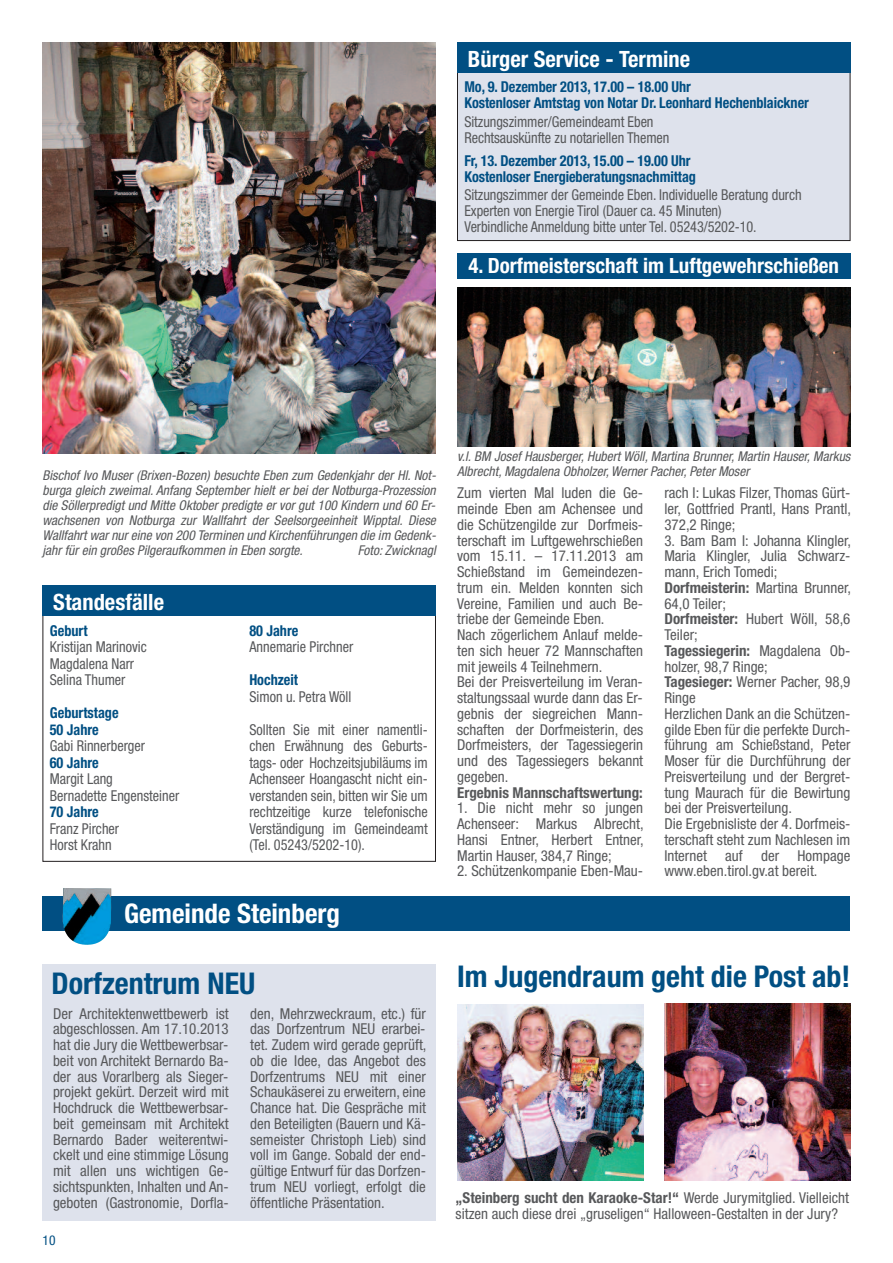
<style>
.page{position:relative;width:893px;height:1263px;background:#fff}
.page>*{position:absolute;margin:0;border:0;box-sizing:border-box;transform-origin:0 0}
.t1{font:700 condensed 30px "Helvetica Neue";color:#014f83}
.t2{font:700 condensed 27px "Helvetica Neue";color:#fff}
.t3{font:700 condensed 22.5px "Helvetica Neue";color:#fff}
.t4{font:700 condensed 21px "Helvetica Neue";color:#fff}
.t5{font:condensed 15px/15.8px "Helvetica Neue";color:#57585a;text-align:justify}
.t6{font:condensed 15px/16.5px "Helvetica Neue";color:#57585a;scale:.95 1}
.t7{font:700 condensed 15px/15.8px "Helvetica Neue";letter-spacing:-.005em;color:#014f83;scale:.95 1}
.t8{font:700 condensed 15px "Helvetica Neue";color:#57585a}
.t9{font:italic condensed 13.5px/15px "Helvetica Neue";color:#57585a}
.t10{font:condensed 13.5px "Helvetica Neue";color:#014f83}
.s1{font-weight:700}
</style>
<div class="page">
<div style="left:43px;top:964px;width:393px;height:256px;background:#dee2ec"></div>
<div style="left:43px;top:897px;width:807px;height:34px;background:#014f83"></div>
<img style="left:63px;top:888px;width:48px;height:57px">
<img style="left:457px;top:1004px;width:186px;height:176px">
<img style="left:664px;top:1004px;width:186px;height:176px">
<img style="left:43px;top:43px;width:393px;height:411px">
<div style="left:457px;top:45px;width:393px;height:196px;background:#dee2ec"></div>
<div style="left:457px;top:43px;width:393px;height:30px;background:#014f83"></div>
<div style="left:457px;top:254px;width:393px;height:25px;background:#014f83"></div>
<img style="left:457px;top:287px;width:393px;height:159px">
<div style="left:43px;top:586px;width:393px;height:30px;background:#014f83"></div>
<h3 class="t3" style="left:468px;top:51px;width:224px">Bürger Service - Termine</h3>
<p class="t7" style="left:464px;top:80px;width:364px">Mo, 9. Dezember 2013, 17.00 – 18.00 Uhr<br>Kostenloser Amtstag von Notar Dr. Leonhard Hechenblaickner</p>
<p class="t6" style="left:464px;top:115px;width:217px;line-height:15.8px">Sitzungszimmer/Gemeindeamt Eben<br>Rechtsauskünfte zu notariellen Themen</p>
<p class="t7" style="left:464px;top:154px;width:245px">Fr, 13. Dezember 2013, 15.00 – 19.00 Uhr<br>Kostenloser Energieberatungsnachmittag</p>
<p class="t6" style="left:464px;top:188px;width:356px;line-height:15.8px">Sitzungszimmer der Gemeinde Eben. Individuelle Beratung durch<br>Experten von Energie Tirol (Dauer ca. 45 Minuten)<br>Verbindliche Anmeldung bitte unter Tel. 05243/5202-10.</p>
<h3 class="t4" style="left:468px;top:258px;width:372px">4. Dorfmeisterschaft im Luftgewehrschießen</h3>
<p class="t9" style="left:43px;top:469px;width:395px">Bischof Ivo Muser (Brixen-Bozen) besuchte Eben zum Gedenkjahr der Hl. Not&shy;burga gleich zweimal. Anfang September hielt er bei der Notburga-Prozession die Söllerpredigt und Mitte Oktober predigte er vor gut 100 Kindern und 60 Er&shy;wachsenen von Notburga zur Wallfahrt der Seelsorgeeinheit Wipptal. Diese Wallfahrt war nur eine von 200 Terminen und Kirchenführungen die im Gedenk&shy;jahr für ein großes Pilgeraufkommen in Eben sorgte.</p>
<p class="t9" style="left:358px;top:544px;width:80px">Foto: Zwicknagl</p>
<h3 class="t3" style="left:53px;top:594px;width:112px">Standesfälle</h3>
<p class="t7" style="left:50px;top:624px;width:41px">Geburt</p>
<p class="t6" style="left:50px;top:640px;width:104px">Kristijan Marinovic<br>Magdalena Narr<br>Selina Thumer</p>
<p class="t7" style="left:50px;top:706px;width:74px;line-height:16.5px">Geburtstage<br>50 Jahre</p>
<p class="t6" style="left:50px;top:739px;width:102px">Gabi Rinnerberger</p>
<p class="t7" style="left:50px;top:756px;width:53px">60 Jahre</p>
<p class="t6" style="left:50px;top:772px;width:138px">Margit Lang<br>Bernadette Engensteiner</p>
<p class="t7" style="left:50px;top:805px;width:53px">70 Jahre</p>
<p class="t6" style="left:50px;top:822px;width:74px">Franz Pircher<br>Horst Krahn</p>
<p class="t7" style="left:249px;top:624px;width:53px">80 Jahre</p>
<p class="t6" style="left:249px;top:640px;width:111px">Annemarie Pirchner</p>
<p class="t7" style="left:249px;top:673px;width:53px">Hochzeit</p>
<p class="t6" style="left:249px;top:689px;width:109px">Simon u. Petra Wöll</p>
<p class="t6" style="left:249px;top:722px;width:189px;text-align:justify">Sollten Sie mit einer namentli&shy;chen Erwähnung des Geburts&shy;tags- oder Hochzeitsjubiläums im Achenseer Hoangascht nicht ein&shy;verstanden sein, bitten wir Sie um rechtzeitige kurze telefonische Verständigung im Gemeindeamt (Tel. 05243/5202-10).</p>
<h2 class="t2" style="left:124px;top:897px;width:217px">Gemeinde Steinberg</h2>
<h1 class="t1" style="left:52px;top:972px;width:205px">Dorfzentrum NEU</h1>
<p class="t5" style="left:53px;top:1007px;width:177px">Der Architektenwettbewerb ist abgeschlossen. Am 17.10.2013 hat die Jury die Wettbewerbsar&shy;beit von Architekt Bernardo Ba&shy;der aus Vorarlberg als Sieger&shy;projekt gekürt. Derzeit wird mit Hochdruck die Wettbewerbsar&shy;beit gemeinsam mit Architekt Bernardo Bader weiterentwi&shy;ckelt und eine stimmige Lösung mit allen uns wichtigen Ge&shy;sichtspunkten, Inhalten und An&shy;geboten (Gastronomie, Dorfla-</p>
<p class="t5" style="left:250px;top:1007px;width:178px">den, Mehrzweckraum, etc.) für das Dorfzentrum NEU erarbei&shy;tet. Zudem wird gerade geprüft, ob die Idee, das Angebot des Dorfzentrums NEU mit einer Schaukäserei zu erweitern, eine Chance hat. Die Gespräche mit den Beteiligten (Bauern und Kä&shy;semeister Christoph Lieb) sind voll im Gange. Sobald der end&shy;gültige Entwurf für das Dorfzen&shy;trum NEU vorliegt, erfolgt die öffentliche Präsentation.</p>
<p class="t10" style="left:43px;top:1236px;width:14px">10</p>
<p class="t9" style="left:457px;top:450px;width:395px">v.l. BM Josef Hausberger, Hubert Wöll, Martina Brunner, Martin Hauser, Markus<br>Albrecht, Magdalena Obholzer, Werner Pacher, Peter Moser</p>
<p class="t5" style="left:457px;top:486px;width:188px;text-align:left">Zum vierten Mal luden die Ge&shy;meinde Eben am Achensee und die Schützengilde zur Dorfmeis&shy;terschaft im Luftgewehrschießen vom 15.11. – 17.11.2013 am<br>Schießstand im Gemeindezen&shy;trum ein. Melden konnten sich<br>Vereine, Familien und auch Be&shy;triebe der Gemeinde Eben.<br>Nach zögerlichem Anlauf melde&shy;ten sich heuer 72 Mannschaften mit jeweils 4 Teilnehmern.<br>Bei der Preisverteilung im Veran&shy;staltungssaal wurde dann das Er&shy;gebnis der siegreichen Mann&shy;schaften der Dorfmeisterin, des<br>Dorfmeisters, der Tagessiegerin und des Tagessiegers bekannt gegeben.</p>
<p class="t8" style="left:457px;top:787px;width:187px">Ergebnis Mannschaftswertung:</p>
<p class="t5" style="left:457px;top:801px;width:188px">1. Die nicht mehr so jungen Achenseer: Markus Albrecht, Hansi Entner, Herbert Entner, Martin Hauser, 384,7 Ringe;</p>
<p class="t5" style="left:457px;top:864px;width:188px">2. Schützenkompanie Eben-Mau-</p>
<p class="t5" style="left:664px;top:486px;width:188px">rach I: Lukas Filzer, Thomas Gürt&shy;ler, Gottfried Prantl, Hans Prantl, 372,2 Ringe;</p>
<p class="t5" style="left:664px;top:534px;width:188px;text-align:left">3. Bam Bam I: Johanna Klingler,<br>Maria Klingler, Julia Schwarz&shy;mann, Erich Tomedi;<br><span class="s1">Dorfmeisterin:</span> Martina Brunner,<br>64,0 Teiler;<br><span class="s1">Dorfmeister:</span> Hubert Wöll, 58,6<br>Teiler;<br><span class="s1">Tagessiegerin:</span> Magdalena Ob&shy;holzer, 98,7 Ringe;<br><span class="s1">Tagesieger:</span> Werner Pacher, 98,9<br>Ringe<br>Herzlichen Dank an die Schützen&shy;gilde Eben für die perfekte Durch&shy;führung am Schießstand, Peter<br>Moser für die Durchführung der<br>Preisverteilung und der Bergret&shy;tung Maurach für die Bewirtung bei der Preisverteilung.<br>Die Ergebnisliste der 4. Dorfmeis&shy;terschaft steht zum Nachlesen im<br>Internet auf der Hompage www.eben.tirol.gv.at bereit.</p>
<h1 class="t1" style="left:457px;top:966px;width:395px">Im Jugendraum geht die Post ab!</h1>
<p class="t5" style="left:456px;top:1191px;width:395px"><span class="s1">„Steinberg sucht den Karaoke-Star!“</span> Werde Jurymitglied. Vielleicht sitzen auch diese drei „gruseligen“ Halloween-Gestalten in der Jury?</p>
</div>
